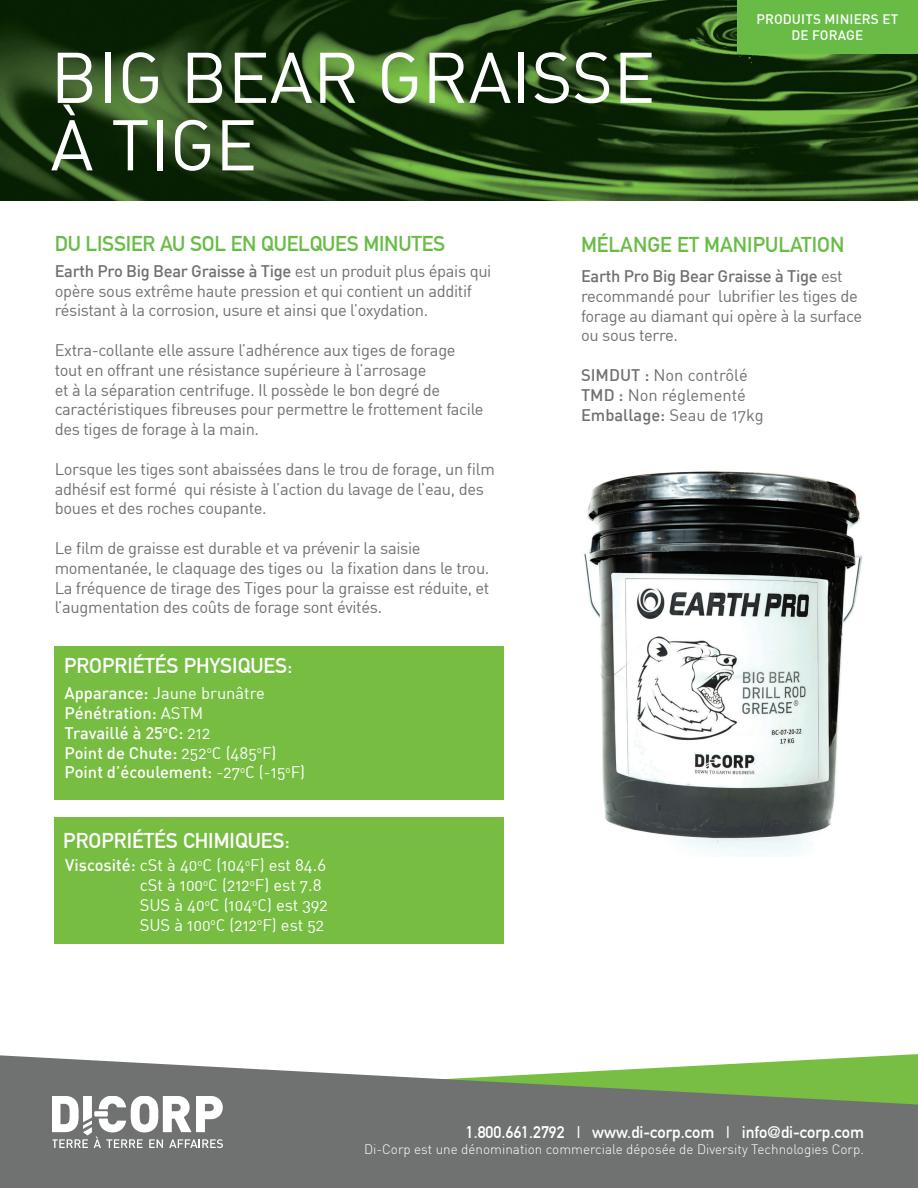
<style>
.page{position:relative;width:918px;height:1188px;background:#fff}
.page>*{position:absolute;margin:0;border:0;box-sizing:border-box;transform-origin:0 0}
.t1{font:70.5px/67.5px "DIN Regular Alternate";color:#fff}
.t2{font:700 21px "DIN Alternate";letter-spacing:-.01em;color:#68bc45}
.t3{font:700 21px "DIN Alternate";color:#fff}
.t4{font:16.5px/19.8px "DIN Regular Alternate";letter-spacing:-.02em;color:#6f7171}
.t5{font:16.5px/19.8px "DIN Regular Alternate";color:#fff}
.t6{font:500 16.5px/19.8px "DIN";color:#fff}
.t7{font:500 16.5px "DIN";letter-spacing:-.02em;color:#6f7171}
.t8{font:700 16.5px "DIN Alternate";color:#fff}
.t9{font:16.5px/19.8px "DIN Regular Alternate";color:#6f7171}
.t10{font:500 16.5px "DIN";color:#6f7171}
.t11{font:300 13.5px "DIN";color:#fff}
.t12{font:500 13.5px/16.2px "DIN";letter-spacing:.01em;color:#fff;text-align:center}
.s1{font-family:"DIN Regular Alternate";font-weight:400}
.s2{font-family:"DIN";font-weight:500}
</style>
<div class="page">
<svg style="left:0;top:1055px;width:918px;height:133px;background:#7e8779"></svg>
<img style="left:0;top:0;width:918px;height:201px">
<div style="left:54px;top:646px;width:449px;height:153px;background:#77bd42"></div>
<div style="left:54px;top:817px;width:449px;height:126px;background:#77bd42"></div>
<svg style="left:52px;top:1096px;width:171px;height:52px"></svg>
<div style="left:737px;top:0;width:181px;height:54px;background:#68bc45"></div>
<img style="left:583px;top:471px;width:280px;height:386px">
<h1 class="t1" style="left:50px;top:42px;width:607px">BIG BEAR GRAISSE<br>À TIGE</h1>
<p class="t12" style="left:756px;top:10px;width:143px">PRODUITS MINIERS ET<br>DE FORAGE</p>
<p class="t2" style="left:55px;top:227px;width:392px">DU LISSIER AU SOL EN QUELQUES MINUTES</p>
<p class="t7" style="left:55px;top:260px;width:438px">Earth Pro Big Bear Graisse à Tige <span class="s1">est un produit plus épais qui</span></p>
<p class="t4" style="left:55px;top:280px;width:419px">opère sous extrême haute pression et qui contient un additif résistant à la corrosion, usure et ainsi que l’oxydation.</p>
<p class="t4" style="left:55px;top:340px;width:431px">Extra-collante elle assure l’adhérence aux tiges de forage tout en offrant une résistance supérieure à l’arrosage<br>et à la séparation centrifuge. Il possède le bon degré de caractéristiques fibreuses pour permettre le frottement facile des tiges de forage à la main.</p>
<p class="t4" style="left:55px;top:459px;width:442px">Lorsque les tiges sont abaissées dans le trou de forage, un film adhésif est formé qui résiste à l’action du lavage de l’eau, des boues et des roches coupante.</p>
<p class="t4" style="left:55px;top:538px;width:436px">Le film de graisse est durable et va prévenir la saisie momentanée, le claquage des tiges ou la fixation dans le trou.<br>La fréquence de tirage des Tiges pour la graisse est réduite, et l’augmentation des coûts de forage sont évités.</p>
<p class="t3" style="left:64px;top:650px;width:230px">PROPRIÉTÉS PHYSIQUES:</p>
<p class="t5" style="left:65px;top:683px;width:202px"><span class="s2">Apparance:</span> Jaune brunâtre</p>
<p class="t6" style="left:65px;top:703px;width:242px">Pénétration: <span class="s1">ASTM<br></span>Travaillé à 25<sup>o</sup>C: <span class="s1">212<br></span>Point de Chute: <span class="s1">252</span><sup>o</sup><span class="s1">C (485</span><sup>o</sup><span class="s1">F)<br></span>Point d’écoulement: <span class="s1">-27</span><sup>o</sup><span class="s1">C (-15</span><sup>o</sup><span class="s1">F)</span></p>
<p class="t3" style="left:63px;top:824px;width:228px">PROPRIÉTÉS CHIMIQUES:</p>
<p class="t5" style="left:140px;top:855px;width:190px;text-indent:-75px"><span class="s2">Viscosité:</span> cSt à 40<sup>o</sup>C (104<sup>o</sup>F) est 84.6 cSt à 100<sup>o</sup>C (212<sup>o</sup>F) est 7.8<br>SUS à 40<sup>o</sup>C (104<sup>o</sup>C) est 392<br>SUS à 100<sup>o</sup>C (212<sup>o</sup>F) est 52</p>
<p class="t2" style="left:581px;top:228px;width:265px">MÉLANGE ET MANIPULATION</p>
<p class="t7" style="left:581px;top:266px;width:263px">Earth Pro Big Bear Graisse à Tige <span class="s1">est</span></p>
<p class="t4" style="left:581px;top:286px;width:283px">recommandé pour lubrifier les tiges de forage au diamant qui opère à la surface ou sous terre.</p>
<p class="t9" style="left:581px;top:365px;width:168px"><span class="s2">SIMDUT :</span> Non contrôlé<br><span class="s2">TMD :</span> Non réglementé</p>
<p class="t10" style="left:581px;top:404px;width:184px">Emballage: <span class="s1">Seau de 17kg</span></p>
<p class="t8" style="left:466px;top:1119px;width:400px">1.800.661.2792 | www.di-corp.com | info@di-corp.com</p>
<p class="t11" style="left:364px;top:1141px;width:501px">Di-Corp est une dénomination commerciale déposée de Diversity Technologies Corp.</p>
</div>
